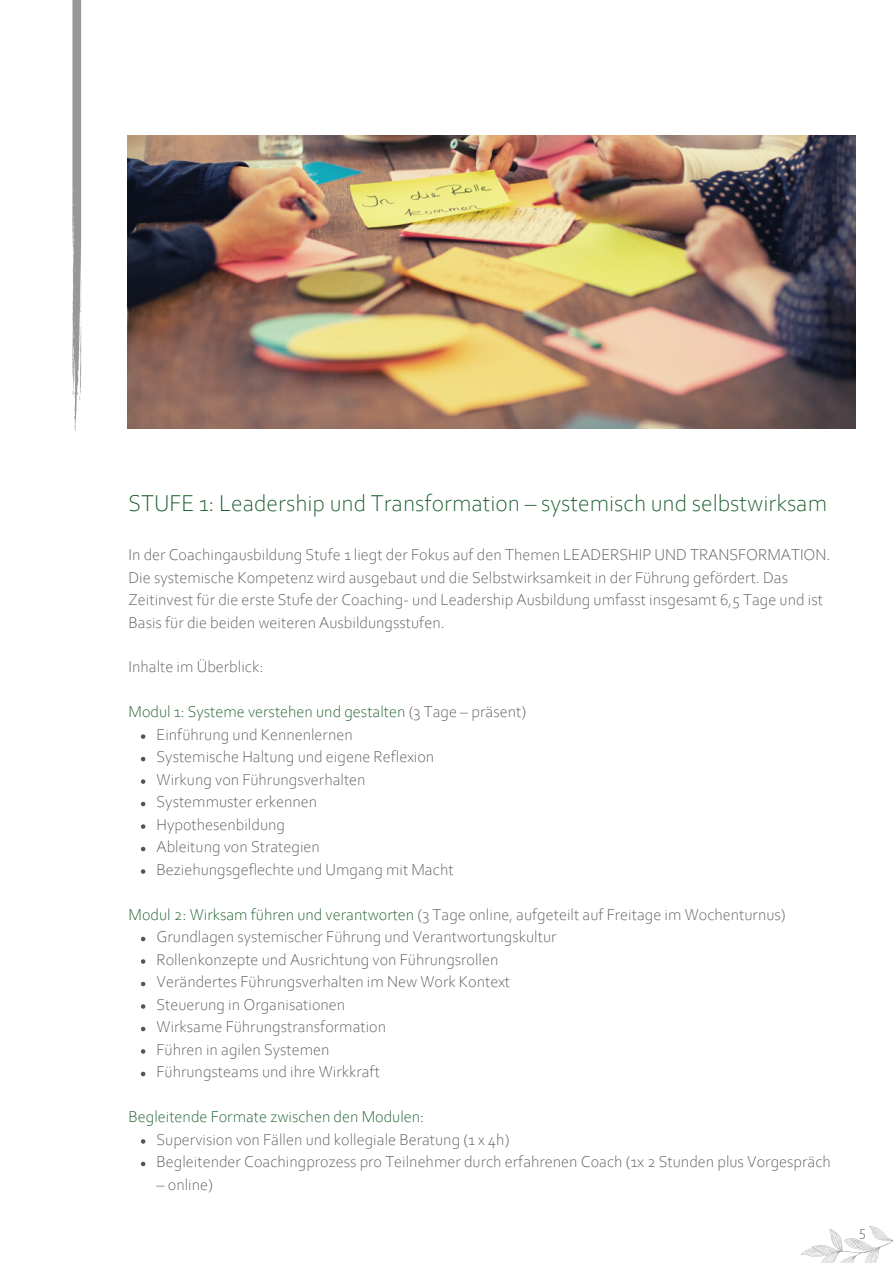
<style>
.page{position:relative;width:893px;height:1264px;background:#fff}
.page>*{position:absolute;margin:0;border:0;box-sizing:border-box;transform-origin:0 0}
.t1{font:300 24px "Corbel";color:#125925}
.t2{font:300 16.5px/22.5px "Corbel";color:#595454}
.t3{font:300 16.5px "Corbel";color:#125925}
.t4{font:300 15px "Corbel";color:#595454}
.s1{color:#595454}
.s2{color:#125925}
</style>
<div class="page">
<svg style="left:801px;top:1225px;width:91px;height:38px"></svg>
<svg style="left:73px;top:0;width:9px;height:431px"></svg>
<img style="left:128px;top:136px;width:727px;height:292px">
<svg style="left:141px;top:734px;width:4px;height:4px"></svg>
<svg style="left:141px;top:756px;width:4px;height:5px"></svg>
<svg style="left:141px;top:779px;width:4px;height:4px"></svg>
<svg style="left:141px;top:801px;width:4px;height:5px"></svg>
<svg style="left:141px;top:824px;width:4px;height:4px"></svg>
<svg style="left:141px;top:846px;width:4px;height:5px"></svg>
<svg style="left:141px;top:869px;width:4px;height:4px"></svg>
<svg style="left:141px;top:936px;width:4px;height:5px"></svg>
<svg style="left:141px;top:959px;width:4px;height:4px"></svg>
<svg style="left:141px;top:981px;width:4px;height:5px"></svg>
<svg style="left:141px;top:1004px;width:4px;height:4px"></svg>
<svg style="left:141px;top:1026px;width:4px;height:5px"></svg>
<svg style="left:141px;top:1049px;width:4px;height:4px"></svg>
<svg style="left:141px;top:1071px;width:4px;height:5px"></svg>
<svg style="left:141px;top:1139px;width:4px;height:4px"></svg>
<svg style="left:141px;top:1161px;width:4px;height:5px"></svg>
<h1 class="t1" style="left:128px;top:492px;width:700px">STUFE 1: Leadership und Transformation – systemisch und selbstwirksam</h1>
<p class="t2" style="left:128px;top:544px;width:703px">In der Coachingausbildung Stufe 1 liegt der Fokus auf den Themen LEADERSHIP UND TRANSFORMATION.<br>Die systemische Kompetenz wird ausgebaut und die Selbstwirksamkeit in der Führung gefördert. Das Zeitinvest für die erste Stufe der Coaching- und Leadership Ausbildung umfasst insgesamt 6,5 Tage und ist Basis für die beiden weiteren Ausbildungsstufen.</p>
<p class="t2" style="left:128px;top:657px;width:136px">Inhalte im Überblick:</p>
<p class="t3" style="left:128px;top:705px;width:399px">Modul 1: Systeme verstehen und gestalten <span class="s1">(3 Tage – präsent)</span></p>
<p class="t2" style="left:156px;top:724px;width:298px">Einführung und Kennenlernen<br>Systemische Haltung und eigene Reflexion<br>Wirkung von Führungsverhalten<br>Systemmuster erkennen<br>Hypothesenbildung<br>Ableitung von Strategien<br>Beziehungsgeflechte und Umgang mit Macht</p>
<p class="t2" style="left:128px;top:904px;width:658px"><span class="s2">Modul 2: Wirksam führen und verantworten</span> (3 Tage online, aufgeteilt auf Freitage im Wochenturnus)</p>
<p class="t2" style="left:156px;top:927px;width:401px">Grundlagen systemischer Führung und Verantwortungskultur Rollenkonzepte und Ausrichtung von Führungsrollen Verändertes Führungsverhalten im New Work Kontext Steuerung in Organisationen<br>Wirksame Führungstransformation<br>Führen in agilen Systemen<br>Führungsteams und ihre Wirkkraft</p>
<p class="t3" style="left:128px;top:1110px;width:297px">Begleitende Formate zwischen den Modulen:</p>
<p class="t2" style="left:156px;top:1129px;width:675px">Supervision von Fällen und kollegiale Beratung (1 x 4h)<br>Begleitender Coachingprozess pro Teilnehmer durch erfahrenen Coach (1x 2 Stunden plus Vorgespräch</p>
<p class="t2" style="left:156px;top:1174px;width:58px">– online)</p>
<p class="t4" style="left:858px;top:1224px;width:9px">5</p>
</div>
